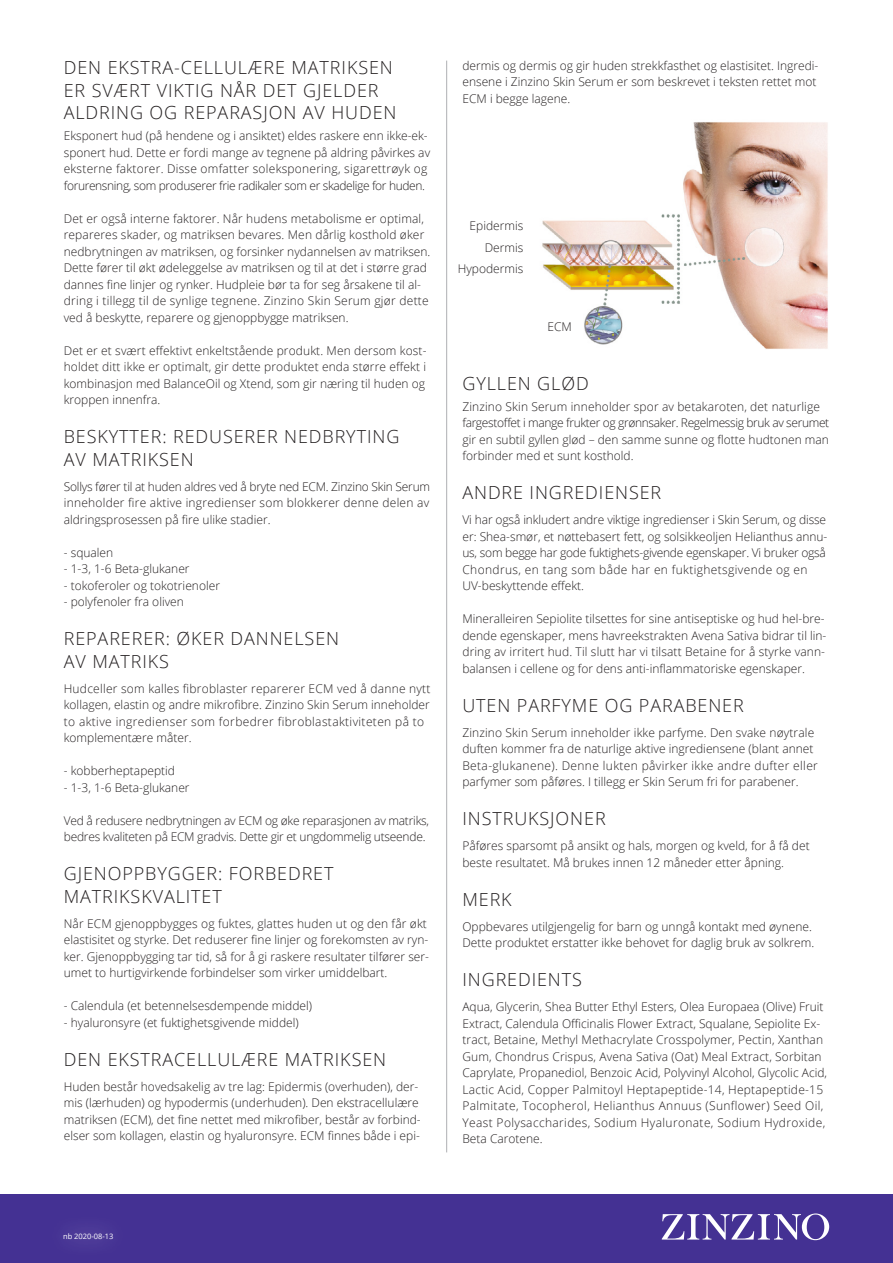
<style>
.page{position:relative;width:893px;height:1263px;background:#fff}
.page>*{position:absolute;margin:0;border:0;box-sizing:border-box;transform-origin:0 0}
.Brödtext{font:300 18px/22.5px "Open Sans";letter-spacing:.05em;color:#231f20}
.Rubbe_12_15{font:300 18px/22.5px "Open Sans";letter-spacing:.05em;color:#231f20}
.Brödtext-2{font:300 12px/16.5px "Open Sans";color:#231f20}
.Brödtext-3{font:300 12px/16.5px "Open Sans";letter-spacing:.02em;color:#231f20}
.Brödtext-4{font:300 12px/16.5px "Open Sans";letter-spacing:-.02em;color:#231f20}
.t1{font:7.5px "Open Sans";color:#fff}
</style>
<div class="page">
<div style="left:0;top:1194px;width:893px;height:69px;background:#443193"></div>
<svg style="left:662px;top:1213px;width:167px;height:27px"></svg>
<hr style="left:446px;top:61px;width:1px;height:1091px;background:#aeafb3">
<img style="left:542px;top:122px;width:286px;height:227px">
<p class="Rubbe_12_15" style="left:64px;top:56px;width:334px">DEN EKSTRA-CELLULÆRE MATRIKSEN<br>ER SVÆRT VIKTIG NÅR DET GJELDER<br>ALDRING OG REPARASJON AV HUDEN</p>
<p class="Brödtext-2" style="left:64px;top:127px;width:368px">Eksponert hud (på hendene og i ansiktet) eldes raskere enn ikke-ek&shy;sponert hud. Dette er fordi mange av tegnene på aldring påvirkes av eksterne faktorer. Disse omfatter soleksponering, sigarettrøyk og forurensning, som produserer frie radikaler som er skadelige for huden.</p>
<p class="Brödtext-2" style="left:64px;top:210px;width:368px">Det er også interne faktorer. Når hudens metabolisme er optimal, repareres skader, og matriksen bevares. Men dårlig kosthold øker nedbrytningen av matriksen, og forsinker nydannelsen av matriksen.<br>Dette fører til økt ødeleggelse av matriksen og til at det i større grad dannes fine linjer og rynker. Hudpleie bør ta for seg årsakene til al&shy;dring i tillegg til de synlige tegnene. Zinzino Skin Serum gjør dette ved å beskytte, reparere og gjenoppbygge matriksen.</p>
<p class="Brödtext-2" style="left:64px;top:342px;width:364px">Det er et svært effektivt enkeltstående produkt. Men dersom kost&shy;holdet ditt ikke er optimalt, gir dette produktet enda større effekt i kombinasjon med BalanceOil og Xtend, som gir næring til huden og kroppen innenfra.</p>
<p class="Brödtext" style="left:64px;top:425px;width:337px">BESKYTTER: REDUSERER NEDBRYTING<br>AV MATRIKSEN</p>
<p class="Brödtext-2" style="left:64px;top:478px;width:368px;text-align:justify">Sollys fører til at huden aldres ved å bryte ned ECM. Zinzino Skin Serum inneholder fire aktive ingredienser som blokkerer denne delen av aldringsprosessen på fire ulike stadier.</p>
<p class="Brödtext-2" style="left:64px;top:544px;width:51px">- squalen</p>
<p class="Brödtext-2" style="left:64px;top:560px;width:127px">- 1-3, 1-6 Beta-glukaner</p>
<p class="Brödtext-2" style="left:64px;top:577px;width:158px">- tokoferoler og tokotrienoler</p>
<p class="Brödtext-2" style="left:64px;top:593px;width:122px">- polyfenoler fra oliven</p>
<p class="Brödtext" style="left:64px;top:627px;width:277px">REPARERER: ØKER DANNELSEN<br>AV MATRIKS</p>
<p class="Brödtext-3" style="left:64px;top:680px;width:368px">Hudceller som kalles fibroblaster reparerer ECM ved å danne nytt kollagen, elastin og andre mikrofibre. Zinzino Skin Serum inneholder to aktive ingredienser som forbedrer fibroblastaktiviteten på to komplementære måter.</p>
<p class="Brödtext-2" style="left:64px;top:762px;width:113px">- kobberheptapeptid</p>
<p class="Brödtext-2" style="left:64px;top:779px;width:127px">- 1-3, 1-6 Beta-glukaner</p>
<p class="Brödtext-4" style="left:64px;top:812px;width:367px">Ved å redusere nedbrytningen av ECM og øke reparasjonen av matriks, bedres kvaliteten på ECM gradvis. Dette gir et ungdommelig utseende.</p>
<p class="Brödtext" style="left:64px;top:862px;width:271px">GJENOPPBYGGER: FORBEDRET<br>MATRIKSKVALITET</p>
<p class="Brödtext-2" style="left:64px;top:915px;width:367px">Når ECM gjenoppbygges og fuktes, glattes huden ut og den får økt elastisitet og styrke. Det reduserer fine linjer og forekomsten av ryn&shy;ker. Gjenoppbygging tar tid, så for å gi raskere resultater tilfører ser&shy;umet to hurtigvirkende forbindelser som virker umiddelbart.</p>
<p class="Brödtext-2" style="left:64px;top:997px;width:250px">- Calendula (et betennelsesdempende middel)</p>
<p class="Brödtext-2" style="left:64px;top:1014px;width:236px">- hyaluronsyre (et fuktighetsgivende middel)</p>
<p class="Brödtext" style="left:64px;top:1047px;width:324px">DEN EKSTRACELLULÆRE MATRIKSEN</p>
<p class="Brödtext-2" style="left:64px;top:1078px;width:358px">Huden består hovedsakelig av tre lag: Epidermis (overhuden), der&shy;mis (lærhuden) og hypodermis (underhuden). Den ekstracellulære matriksen (ECM), det fine nettet med mikrofiber, består av forbind&shy;elser som kollagen, elastin og hyaluronsyre. ECM finnes både i epi-</p>
<p class="Brödtext-2" style="left:462px;top:57px;width:358px">dermis og dermis og gir huden strekkfasthet og elastisitet. Ingredi&shy;ensene i Zinzino Skin Serum er som beskrevet i teksten rettet mot<br>ECM i begge lagene.</p>
<p class="Brödtext-2" style="left:470px;top:217px;width:55px">Epidermis</p>
<p class="Brödtext-2" style="left:485px;top:239px;width:40px">Dermis</p>
<p class="Brödtext-2" style="left:458px;top:260px;width:67px">Hypodermis</p>
<p class="Brödtext-2" style="left:547px;top:318px;width:26px">ECM</p>
<p class="Rubbe_12_15" style="left:462px;top:372px;width:128px">GYLLEN GLØD</p>
<p class="Brödtext-2" style="left:462px;top:398px;width:368px">Zinzino Skin Serum inneholder spor av betakaroten, det naturlige fargestoffet i mange frukter og grønnsaker. Regelmessig bruk av serumet gir en subtil gyllen glød – den samme sunne og flotte hudtonen man forbinder med et sunt kosthold.</p>
<p class="Brödtext" style="left:462px;top:481px;width:200px">ANDRE INGREDIENSER</p>
<p class="Brödtext-2" style="left:462px;top:511px;width:367px">Vi har også inkludert andre viktige ingredienser i Skin Serum, og disse er: Shea-smør, et nøttebasert fett, og solsikkeoljen Helianthus annu&shy;us, som begge har gode fuktighets-givende egenskaper. Vi bruker også Chondrus, en tang som både har en fuktighetsgivende og en UV-beskyttende effekt.</p>
<p class="Brödtext-2" style="left:462px;top:610px;width:366px">Mineralleiren Sepiolite tilsettes for sine antiseptiske og hud hel-bre&shy;dende egenskaper, mens havreekstrakten Avena Sativa bidrar til lin&shy;dring av irritert hud. Til slutt har vi tilsatt Betaine for å styrke vann&shy;balansen i cellene og for dens anti-inflammatoriske egenskaper.</p>
<p class="Brödtext" style="left:462px;top:693px;width:283px">UTEN PARFYME OG PARABENER</p>
<p class="Brödtext-2" style="left:462px;top:724px;width:357px">Zinzino Skin Serum inneholder ikke parfyme. Den svake nøytrale duften kommer fra de naturlige aktive ingrediensene (blant annet Beta-glukanene). Denne lukten påvirker ikke andre dufter eller parfymer som påføres. I tillegg er Skin Serum fri for parabener.</p>
<p class="Brödtext" style="left:462px;top:807px;width:145px">INSTRUKSJONER</p>
<p class="Brödtext-2" style="left:462px;top:837px;width:349px">Påføres sparsomt på ansikt og hals, morgen og kveld, for å få det beste resultatet. Må brukes innen 12 måneder etter åpning.</p>
<p class="Brödtext" style="left:462px;top:887px;width:51px">MERK</p>
<p class="Brödtext-2" style="left:462px;top:918px;width:353px">Oppbevares utilgjengelig for barn og unngå kontakt med øynene.<br>Dette produktet erstatter ikke behovet for daglig bruk av solkrem.</p>
<p class="Brödtext" style="left:462px;top:968px;width:121px">INGREDIENTS</p>
<p class="Brödtext-2" style="left:462px;top:998px;width:366px">Aqua, Glycerin, Shea Butter Ethyl Esters, Olea Europaea (Olive) Fruit Extract, Calendula Officinalis Flower Extract, Squalane, Sepiolite Ex&shy;tract, Betaine, Methyl Methacrylate Crosspolymer, Pectin, Xanthan Gum, Chondrus Crispus, Avena Sativa (Oat) Meal Extract, Sorbitan Caprylate, Propanediol, Benzoic Acid, Polyvinyl Alcohol, Glycolic Acid, Lactic Acid, Copper Palmitoyl Heptapeptide-14, Heptapeptide-15<br>Palmitate, Tocopherol, Helianthus Annuus (Sunflower) Seed Oil, Yeast Polysaccharides, Sodium Hyaluronate, Sodium Hydroxide, Beta Carotene.</p>
<p class="t1" style="left:63px;top:1231px;width:52px">nb 2020-08-13</p>
</div>
